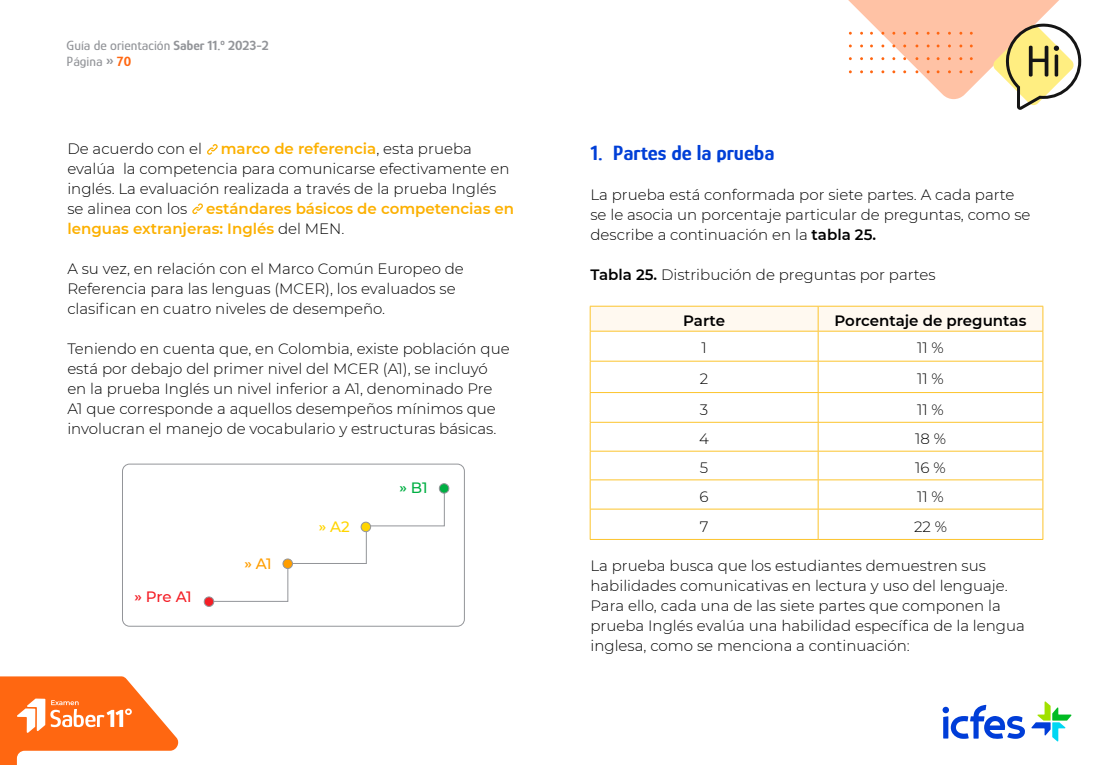
<style>
.page{position:relative;width:1110px;height:765px;background:#fff}
.page>*{position:absolute;margin:0;border:0;box-sizing:border-box;transform-origin:0 0}
.t1{font:700 21.25px "Glory";color:#003fd7}
.PARRAFO_GENERAL{font:300 15px/20px "Montserrat";color:#000}
.PARRAFO_GENERAL-2{font:600 15px/20px "Montserrat";color:#fcb000}
.TABLAS_Y_FIGURAS{font:300 15px "Montserrat";color:#000}
.Encabezado{font:600 15px "Montserrat";color:#000}
.t2{font:500 15px "Montserrat";color:#f41e26}
.t3{font:500 15px "Montserrat";color:#ff9e00}
.t4{font:500 15px "Montserrat";color:#ffd500}
.t5{font:500 15px "Montserrat";color:#00af43}
.t6{font:500 13.75px/16.5px "Glory";color:#939599}
.s1{font-weight:700}
.s2{font-weight:700;color:#ff6711}
.s3{font-weight:600;color:#fcb000}
.s4{font-weight:300;color:#000}
.s5{font-weight:600}
</style>
<div class="page">
<svg style="left:1031px;top:701px;width:40px;height:41px"></svg>
<svg style="left:942px;top:705px;width:82px;height:34px"></svg>
<svg style="left:0;top:676px;width:179px;height:89px"></svg>
<svg style="left:207px;top:488px;width:238px;height:114px"></svg>
<div style="left:204px;top:597px;width:10px;height:9px;background:#f41e26;border-radius:50%"></div>
<div style="left:204px;top:597px;width:10px;height:10px;border:1px solid #939599;border-radius:50%"></div>
<div style="left:283px;top:559px;width:9px;height:10px;background:#ff9e00;border-radius:50%"></div>
<div style="left:283px;top:559px;width:10px;height:10px;border:1px solid #939599;border-radius:50%"></div>
<div style="left:361px;top:522px;width:9px;height:10px;background:#ffd500;border-radius:50%"></div>
<div style="left:361px;top:522px;width:10px;height:10px;border:1px solid #939599;border-radius:50%"></div>
<div style="left:439px;top:484px;width:10px;height:9px;background:#00af43;border-radius:50%"></div>
<div style="left:439px;top:483px;width:10px;height:10px;border:1px solid #939599;border-radius:50%"></div>
<div style="left:122px;top:464px;width:342px;height:162px;border:1px solid #939599;border-radius:7px"></div>
<svg style="left:207px;top:144px;width:11px;height:11px"></svg>
<svg style="left:590px;top:306px;width:453px;height:25px"></svg>
<hr style="left:590px;top:331px;width:228px;height:1px;background:#fcc42d">
<hr style="left:590px;top:331px;width:1px;height:30px;background:#fcc42d">
<hr style="left:818px;top:331px;width:225px;height:1px;background:#fcc42d">
<hr style="left:817px;top:331px;width:1px;height:30px;background:#fcc42d">
<hr style="left:1042px;top:331px;width:1px;height:30px;background:#fcc42d">
<hr style="left:590px;top:361px;width:228px;height:1px;background:#fcc42d">
<hr style="left:590px;top:361px;width:1px;height:31px;background:#fcc42d">
<hr style="left:818px;top:361px;width:225px;height:1px;background:#fcc42d">
<hr style="left:817px;top:361px;width:1px;height:31px;background:#fcc42d">
<hr style="left:1042px;top:361px;width:1px;height:31px;background:#fcc42d">
<hr style="left:590px;top:392px;width:228px;height:1px;background:#fcc42d">
<hr style="left:818px;top:392px;width:225px;height:1px;background:#fcc42d">
<hr style="left:590px;top:422px;width:228px;height:1px;background:#fcc42d">
<hr style="left:818px;top:422px;width:225px;height:1px;background:#fcc42d">
<hr style="left:590px;top:451px;width:228px;height:1px;background:#fcc42d">
<hr style="left:818px;top:451px;width:225px;height:1px;background:#fcc42d">
<hr style="left:590px;top:480px;width:228px;height:1px;background:#fcc42d">
<svg style="left:590px;top:393px;width:1px;height:116px"></svg>
<hr style="left:818px;top:480px;width:225px;height:1px;background:#fcc42d">
<svg style="left:817px;top:393px;width:1px;height:116px"></svg>
<svg style="left:1042px;top:393px;width:1px;height:116px"></svg>
<hr style="left:590px;top:509px;width:228px;height:1px;background:#fcc42d">
<hr style="left:590px;top:509px;width:1px;height:30px;background:#fcc42d">
<hr style="left:818px;top:509px;width:225px;height:1px;background:#fcc42d">
<hr style="left:817px;top:509px;width:1px;height:30px;background:#fcc42d">
<hr style="left:1042px;top:509px;width:1px;height:30px;background:#fcc42d">
<hr style="left:590px;top:539px;width:228px;height:1px;background:#fcc42d">
<hr style="left:818px;top:539px;width:225px;height:1px;background:#fcc42d">
<svg style="left:192px;top:203px;width:11px;height:11px"></svg>
<svg style="left:848px;top:0;width:234px;height:110px"></svg>
<p class="t6" style="left:67px;top:37px;width:204px">Guía de orientación <span class="s1">Saber 11.</span><sup>º</sup> <span class="s1">2023-2<br></span>Página <span class="s1">»</span> <span class="s2">70</span></p>
<p class="PARRAFO_GENERAL" style="left:67px;top:138px;width:443px;text-indent:153px"><span class="s3">marco de referencia</span>, esta prueba evalúa la competencia para comunicarse efectivamente en inglés. La evaluación realizada a través de la prueba Inglés se alinea con los</p>
<p class="PARRAFO_GENERAL" style="left:67px;top:138px;width:136px">De acuerdo con el</p>
<p class="PARRAFO_GENERAL-2" style="left:67px;top:198px;width:448px;text-indent:139px">estándares básicos de competencias en lenguas extranjeras: Inglés <span class="s4">del MEN.</span></p>
<p class="PARRAFO_GENERAL" style="left:67px;top:258px;width:398px">A su vez, en relación con el Marco Común Europeo de<br>Referencia para las lenguas (MCER), los evaluados se clasifican en cuatro niveles de desempeño.</p>
<p class="PARRAFO_GENERAL" style="left:67px;top:338px;width:444px">Teniendo en cuenta que, en Colombia, existe población que está por debajo del primer nivel del MCER (A1), se incluyó en la prueba Inglés un nivel inferior a A1, denominado Pre A1 que corresponde a aquellos desempeños mínimos que involucran el manejo de vocabulario y estructuras básicas.</p>
<p class="t2" style="left:135px;top:587px;width:59px"><span class="s5">»</span> Pre A1</p>
<p class="t3" style="left:244px;top:553px;width:29px"><span class="s5">»</span> A1</p>
<p class="t4" style="left:319px;top:516px;width:32px"><span class="s5">»</span> A2</p>
<p class="t5" style="left:399px;top:478px;width:30px"><span class="s5">»</span> B1</p>
<p class="t1" style="left:590px;top:140px;width:185px">1. Partes de la prueba</p>
<p class="PARRAFO_GENERAL" style="left:590px;top:184px;width:441px">La prueba está conformada por siete partes. A cada parte se le asocia un porcentaje particular de preguntas, como se describe a continuación en la <span class="s5">tabla 25.</span></p>
<p class="TABLAS_Y_FIGURAS" style="left:590px;top:265px;width:347px"><span class="s5">Tabla 25.</span> Distribución de preguntas por partes</p>
<p class="Encabezado" style="left:683px;top:310px;width:43px">Parte</p>
<p class="Encabezado" style="left:834px;top:310px;width:193px">Porcentaje de preguntas</p>
<p class="PARRAFO_GENERAL" style="left:701px;top:338px;width:7px">1</p>
<p class="PARRAFO_GENERAL" style="left:917px;top:338px;width:28px">11 %</p>
<p class="PARRAFO_GENERAL" style="left:700px;top:368px;width:10px">2</p>
<p class="PARRAFO_GENERAL" style="left:917px;top:368px;width:28px">11 %</p>
<p class="PARRAFO_GENERAL" style="left:700px;top:399px;width:10px">3</p>
<p class="PARRAFO_GENERAL" style="left:917px;top:399px;width:28px">11 %</p>
<p class="PARRAFO_GENERAL" style="left:699px;top:428px;width:11px">4</p>
<p class="PARRAFO_GENERAL" style="left:915px;top:428px;width:32px">18 %</p>
<p class="PARRAFO_GENERAL" style="left:700px;top:457px;width:10px">5</p>
<p class="PARRAFO_GENERAL" style="left:915px;top:457px;width:32px">16 %</p>
<p class="PARRAFO_GENERAL" style="left:699px;top:486px;width:11px">6</p>
<p class="PARRAFO_GENERAL" style="left:917px;top:486px;width:28px">11 %</p>
<p class="PARRAFO_GENERAL" style="left:699px;top:516px;width:10px">7</p>
<p class="PARRAFO_GENERAL" style="left:914px;top:516px;width:35px">22 %</p>
<p class="PARRAFO_GENERAL" style="left:590px;top:555px;width:436px">La prueba busca que los estudiantes demuestren sus habilidades comunicativas en lectura y uso del lenguaje.<br>Para ello, cada una de las siete partes que componen la prueba Inglés evalúa una habilidad específica de la lengua inglesa, como se menciona a continuación:</p>
</div>
